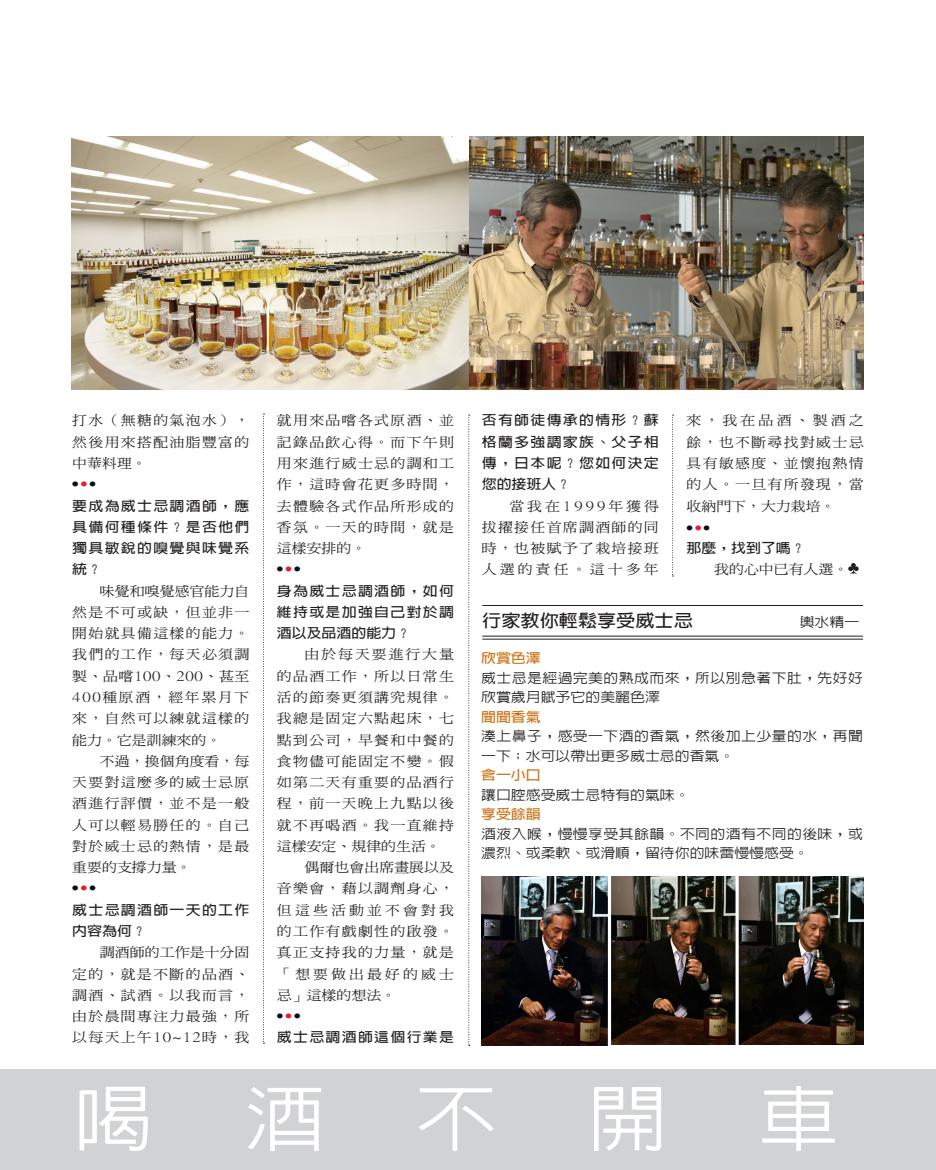
<style>
.page{position:relative;width:936px;height:1170px;background:#fff}
.page>*{position:absolute;margin:0;border:0;box-sizing:border-box;transform-origin:0 0}
.圖說{font:500 72.75px "Lin Gothic";color:#fff;scale:1.11 1}
.圖說-2{font:700 17.25px "Lin Gothic";color:#231f20;scale:1.11 1}
.內文字{font:13.35px/21.3px "DF Ming Md HK BF";letter-spacing:.09em;color:#231f20;text-align:justify;scale:1.11 1}
.內文字的拷貝{font:700 13.35px/21.3px "Lin Gothic";letter-spacing:.09em;color:#231f20;text-align:justify;scale:1.11 1}
.圖說-3{font:500 13.35px/19.5px "Lin Gothic";letter-spacing:.025em;color:#231f20;scale:1.11 1}
.圖說-4{font:700 13.35px "Lin Gothic";color:#ce7317;scale:1.11 1}
.圖說-5{font:500 13.35px "Lin Gothic";color:#231f20;scale:1.11 1}
.內文字-2{font:13.35px "DF Ming Md HK BF";color:#231f20;scale:1.11 1}
.內文字的拷貝-2{font:5.7px "DF Ming Md HK BF";color:#07111d;scale:1.11 1}
.s1{color:#ee1d23}
</style>
<div class="page">
<div style="left:0;top:1069px;width:935px;height:100px;background:#d1d2d4"></div>
<img style="left:72px;top:136px;width:791px;height:253px">
<svg style="left:848px;top:563px;width:10px;height:10px"></svg>
<svg style="left:263px;top:413px;width:1px;height:630px"></svg>
<svg style="left:468px;top:414px;width:2px;height:631px"></svg>
<svg style="left:672px;top:414px;width:1px;height:162px"></svg>
<img style="left:482px;top:876px;width:253px;height:169px">
<img style="left:738px;top:876px;width:125px;height:168px">
<hr style="left:482px;top:635px;width:381px;height:1px;background:#231f20">
<hr style="left:482px;top:605px;width:381px;height:1px;background:#231f20">
<hr style="left:482px;top:638px;width:381px;height:1px;background:#231f20">
<hr style="left:608px;top:873px;width:3px;height:174px;background:#fff">
<p class="內文字" style="left:72px;top:410px;width:161px">打水（無糖的氣泡水），然後用來搭配油脂豐富的中華料理。</p>
<p class="內文字的拷貝-2" style="left:72px;top:481px;width:23px">● <span class="s1">●</span> ●</p>
<p class="內文字的拷貝" style="left:72px;top:495px;width:161px">要成為威士忌調酒師，應具備何種條件？是否他們獨具敏銳的嗅覺與味覺系統？</p>
<p class="內文字" style="left:72px;top:580px;width:161px;text-indent:28px">味覺和嗅覺感官能力自然是不可或缺，但並非一開始就具備這樣的能力。我們的工作，每天必須調製、品嚐100、200、甚至400種原酒，經年累月下來，自然可以練就這樣的能力。它是訓練來的。</p>
<p class="內文字" style="left:72px;top:751px;width:161px;text-indent:28px">不過，換個角度看，每天要對這麼多的威士忌原酒進行評價，並不是一般人可以輕易勝任的。自己對於威士忌的熱情，是最重要的支撐力量。</p>
<p class="內文字的拷貝-2" style="left:72px;top:885px;width:23px">● <span class="s1">●</span> ●</p>
<p class="內文字的拷貝" style="left:72px;top:899px;width:161px">威士忌調酒師一天的工作內容為何？</p>
<p class="內文字" style="left:72px;top:942px;width:161px;text-indent:28px">調酒師的工作是十分固定的，就是不斷的品酒、調酒、試酒。以我而言，由於晨間專注力最強，所以每天上午10~12時，我</p>
<p class="內文字" style="left:277px;top:410px;width:161px">就用來品嚐各式原酒、並記錄品飲心得。而下午則用來進行威士忌的調和工作，這時會花更多時間，去體驗各式作品所形成的香氛。一天的時間，就是這樣安排的。</p>
<p class="內文字的拷貝-2" style="left:277px;top:566px;width:23px">● <span class="s1">●</span> ●</p>
<p class="內文字的拷貝" style="left:277px;top:580px;width:161px">身為威士忌調酒師，如何維持或是加強自己對於調酒以及品酒的能力？</p>
<p class="內文字" style="left:277px;top:644px;width:161px;text-indent:28px">由於每天要進行大量的品酒工作，所以日常生活的節奏更須講究規律。我總是固定六點起床，七點到公司，早餐和中餐的食物儘可能固定不變。假如第二天有重要的品酒行程，前一天晚上九點以後就不再喝酒。我一直維持這樣安定、規律的生活。</p>
<p class="內文字" style="left:277px;top:857px;width:161px;text-indent:28px">偶爾也會出席畫展以及音樂會，藉以調劑身心，但這些活動並不會對我的工作有戲劇性的啟發。真正支持我的力量，就是「想要做出最好的威士忌」這樣的想法。</p>
<p class="內文字的拷貝-2" style="left:277px;top:1013px;width:23px">● <span class="s1">●</span> ●</p>
<p class="內文字的拷貝" style="left:277px;top:1026px;width:161px">威士忌調酒師這個行業是</p>
<p class="內文字的拷貝" style="left:482px;top:410px;width:161px">否有師徒傳承的情形？蘇格蘭多強調家族、父子相傳，日本呢？您如何決定您的接班人？</p>
<p class="內文字" style="left:482px;top:495px;width:161px;text-indent:28px">當我在1999年獲得拔擢接任首席調酒師的同時，也被賦予了栽培接班人選的責任。這十多年</p>
<p class="內文字" style="left:686px;top:410px;width:161px">來，我在品酒、製酒之餘，也不斷尋找對威士忌具有敏感度、並懷抱熱情的人。一旦有所發現，當收納門下，大力栽培。</p>
<p class="內文字的拷貝-2" style="left:686px;top:525px;width:23px">● <span class="s1">●</span> ●</p>
<p class="內文字的拷貝" style="left:686px;top:537px;width:109px">那麼，找到了嗎？</p>
<p class="內文字-2" style="left:714px;top:563px;width:122px">我的心中已有人選。</p>
<p class="圖說-2" style="left:482px;top:612px;width:191px">行家教你輕鬆享受威士忌</p>
<p class="圖說-3" style="left:799px;top:612px;width:55px">輿水精一</p>
<p class="圖說-4" style="left:481px;top:651px;width:55px">欣賞色澤</p>
<p class="圖說-3" style="left:481px;top:667px;width:345px">威士忌是經過完美的熟成而來，所以別急著下肚，先好好欣賞歲月賦予它的美麗色澤</p>
<p class="圖說-4" style="left:481px;top:710px;width:55px">聞聞香氣</p>
<p class="圖說-3" style="left:481px;top:726px;width:345px">湊上鼻子，感受一下酒的香氣，然後加上少量的水，再聞一下；水可以帶出更多威士忌的香氣。</p>
<p class="圖說-4" style="left:481px;top:768px;width:55px">含一小口</p>
<p class="圖說-5" style="left:481px;top:787px;width:189px">讓口腔感受威士忌特有的氣味。</p>
<p class="圖說-4" style="left:481px;top:807px;width:55px">享受餘韻</p>
<p class="圖說-3" style="left:481px;top:823px;width:345px">酒液入喉，慢慢享受其餘韻。不同的酒有不同的後味，或濃烈、或柔軟、或滑順，留待你的味蕾慢慢感受。</p>
<p class="圖說" style="left:73px;top:1080px;width:691px">喝 酒 不 開 車</p>
</div>
